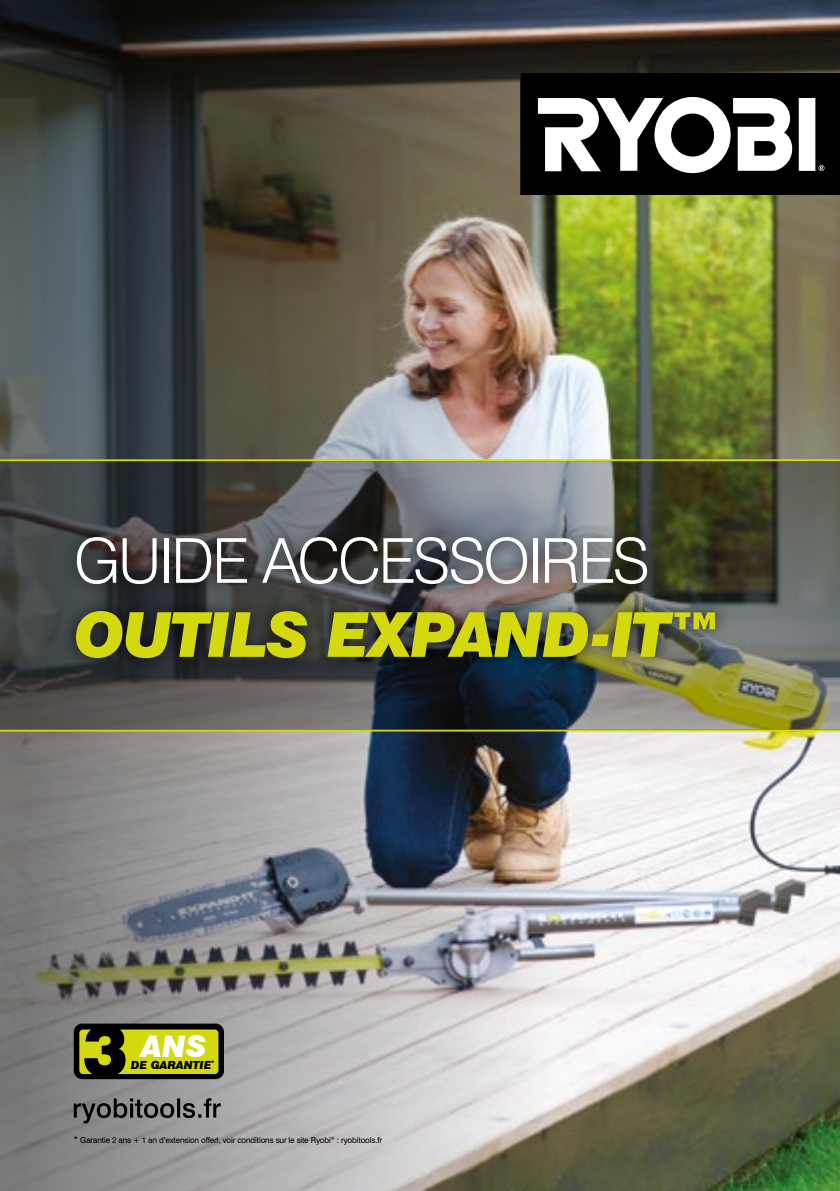
<style>
.page{position:relative;width:840px;height:1191px;background:#fff}
.page>*{position:absolute;margin:0;border:0;box-sizing:border-box;transform-origin:0 0}
.t1{font:900 70.2px "Swiss 721 BT";color:#000}
.t2{font:300 62px "Swiss 721 BT";letter-spacing:-.04em;color:#fff}
.t3{font:italic 900 62px "Swiss 721 BT";letter-spacing:-.025em;color:#d3d80f}
.t4{font:italic 900 29.6px "Swiss 721 BT";color:#fff}
.t5{font:italic 900 11.2px "Swiss 721 BT";color:#000}
.t6{font:8.4px "Swiss 721 BT";letter-spacing:-.02em;color:#000}
.s1{font-size:8.2px}
</style>
<div class="page">
<img style="left:0;top:0;width:839px;height:1191px">
<svg style="left:0;top:461px;width:839px;height:268px;background:#575a53"></svg>
<div style="left:58px;top:523px;width:672px;height:150px;background:#000;opacity:.75"></div>
<div style="left:520px;top:74px;width:319px;height:121px;background:#000"></div>
<div style="left:798px;top:98px;width:16px;height:73px;background:#fff"></div>
<svg style="left:537px;top:97px;width:254px;height:76px"></svg>
<svg style="left:818px;top:165px;width:6px;height:6px"></svg>
<svg style="left:74px;top:1098px;width:147px;height:25px;background:#6b6b6c"></svg>
<div style="left:74px;top:1023px;width:150px;height:56px;background:#000;border-radius:8px"></div>
<div style="left:79px;top:1029px;width:139px;height:45px;background:#d3d80f;border-radius:4px"></div>
<h2 class="t2" style="left:74px;top:523px;width:577px">GUIDE ACCESSOIRES</h2>
<h2 class="t3" style="left:74px;top:597px;width:648px">OUTILS EXPAND-IT™</h2>
<h1 class="t1" style="left:82px;top:1008px;width:48px">3</h1>
<h3 class="t4" style="left:141px;top:1028px;width:68px">ANS</h3>
<h3 class="t5" style="left:131px;top:1057px;width:85px">DE GARANTIE<sup>*</sup></h3>
<p class="t6" style="left:74px;top:1134px;width:310px"><span class="s1">*</span> Garantie 2 ans + 1 an d’extension offert, voir conditions sur le site Ryobi<sup>®</sup> : ryobitools.fr</p>
</div>
